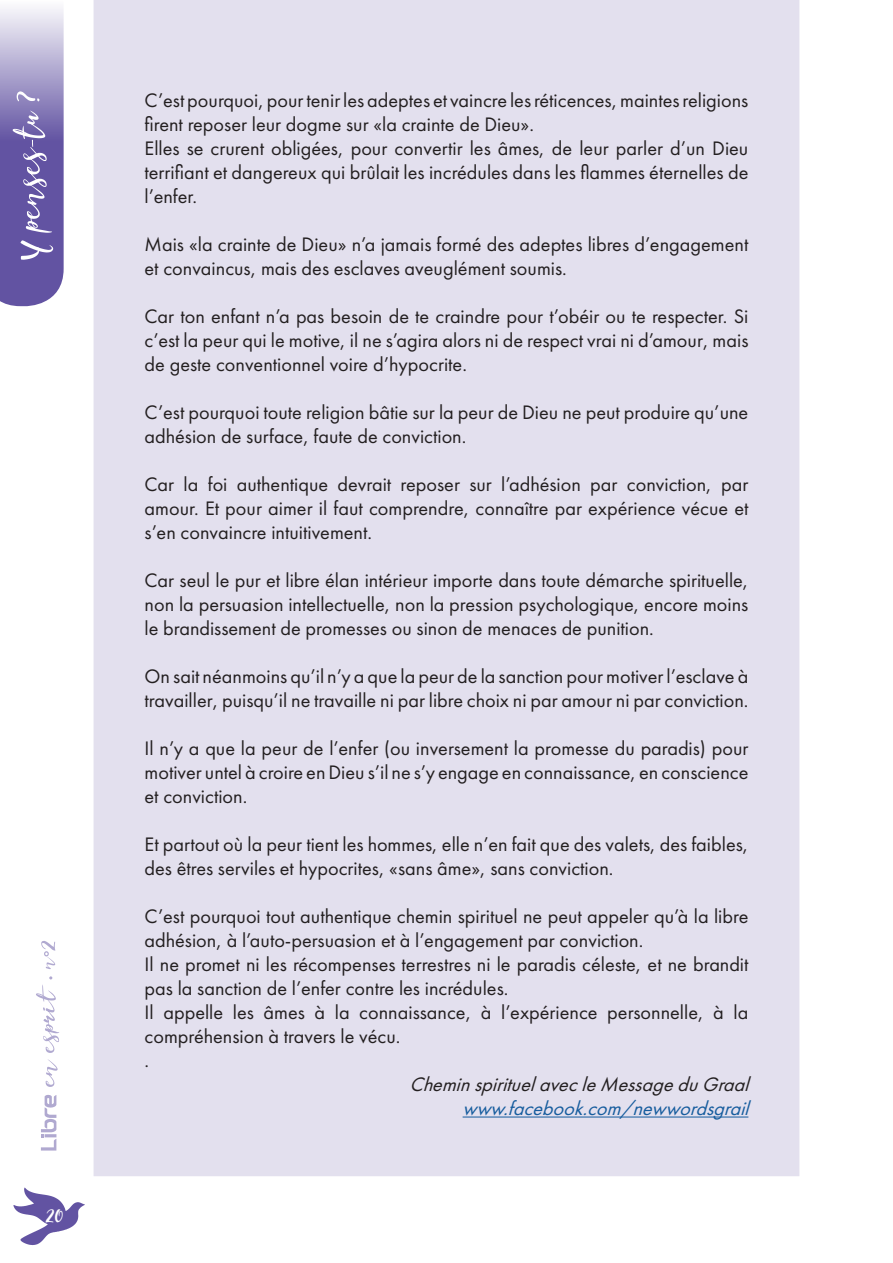
<style>
.page{position:relative;width:893px;height:1263px;background:#fff}
.page>*{position:absolute;margin:0;border:0;box-sizing:border-box;transform-origin:0 0}
.t1{font:34.5px "Esteh";color:#fff}
.t2{font:20.25px/24px "Futura PT";color:#231f20}
.t3{font:italic 20.25px "Futura PT";color:#231f20}
.t4{font:italic 20.25px "Futura PT";color:#175d9e}
</style>
<div class="page">
<img style="left:14px;top:1187px;width:71px;height:59px">
<svg style="left:41px;top:1095px;width:15px;height:55px"></svg>
<svg style="left:41px;top:941px;width:14px;height:28px"></svg>
<svg style="left:36px;top:976px;width:23px;height:111px"></svg>
<svg style="left:0;top:8px;width:64px;height:298px;background:#8c81ba"></svg>
<div style="left:94px;top:0;width:705px;height:1176px;background:#e3e0ee"></div>
<hr style="left:463px;top:1116px;width:285px;height:1px;background:#175d9e">
<h1 class="t1" style="left:46px;top:1194px;width:19px">20</h1>
<p class="t2" style="left:145px;top:88px;width:605px">C’est pourquoi, pour tenir les adeptes et vaincre les réticences, maintes religions firent reposer leur dogme sur «la crainte de Dieu».<br>Elles se crurent obligées, pour convertir les âmes, de leur parler d’un Dieu terrifiant et dangereux qui brûlait les incrédules dans les flammes éternelles de l’enfer.</p>
<p class="t2" style="left:145px;top:232px;width:605px">Mais «la crainte de Dieu» n’a jamais formé des adeptes libres d’engagement et convaincus, mais des esclaves aveuglément soumis.</p>
<p class="t2" style="left:145px;top:304px;width:605px;text-align:justify">Car ton enfant n’a pas besoin de te craindre pour t’obéir ou te respecter. Si c’est la peur qui le motive, il ne s’agira alors ni de respect vrai ni d’amour, mais de geste conventionnel voire d’hypocrite.</p>
<p class="t2" style="left:145px;top:400px;width:605px">C’est pourquoi toute religion bâtie sur la peur de Dieu ne peut produire qu’une adhésion de surface, faute de conviction.</p>
<p class="t2" style="left:145px;top:472px;width:605px;text-align:justify">Car la foi authentique devrait reposer sur l’adhésion par conviction, par amour. Et pour aimer il faut comprendre, connaître par expérience vécue et s’en convaincre intuitivement.</p>
<p class="t2" style="left:145px;top:568px;width:605px;text-align:justify">Car seul le pur et libre élan intérieur importe dans toute démarche spirituelle, non la persuasion intellectuelle, non la pression psychologique, encore moins le brandissement de promesses ou sinon de menaces de punition.</p>
<p class="t2" style="left:145px;top:664px;width:605px">On sait néanmoins qu’il n’y a que la peur de la sanction pour motiver l’esclave à travailler, puisqu’il ne travaille ni par libre choix ni par amour ni par conviction.</p>
<p class="t2" style="left:145px;top:736px;width:605px;text-align:justify">Il n’y a que la peur de l’enfer (ou inversement la promesse du paradis) pour motiver untel à croire en Dieu s’il ne s’y engage en connaissance, en conscience et conviction.</p>
<p class="t2" style="left:145px;top:832px;width:605px">Et partout où la peur tient les hommes, elle n’en fait que des valets, des faibles, des êtres serviles et hypocrites, «sans âme», sans conviction.</p>
<p class="t2" style="left:145px;top:904px;width:605px">C’est pourquoi tout authentique chemin spirituel ne peut appeler qu’à la libre adhésion, à l’auto-persuasion et à l’engagement par conviction.<br>Il ne promet ni les récompenses terrestres ni le paradis céleste, et ne brandit pas la sanction de l’enfer contre les incrédules.<br>Il appelle les âmes à la connaissance, à l’expérience personnelle, à la compréhension à travers le vécu.<br>.</p>
<p class="t3" style="left:410px;top:1072px;width:347px">CheminspirituelavecleMessageduGraal</p>
<p class="t4" style="left:463px;top:1096px;width:294px">www.facebook.com/newwordsgrail</p>
</div>
